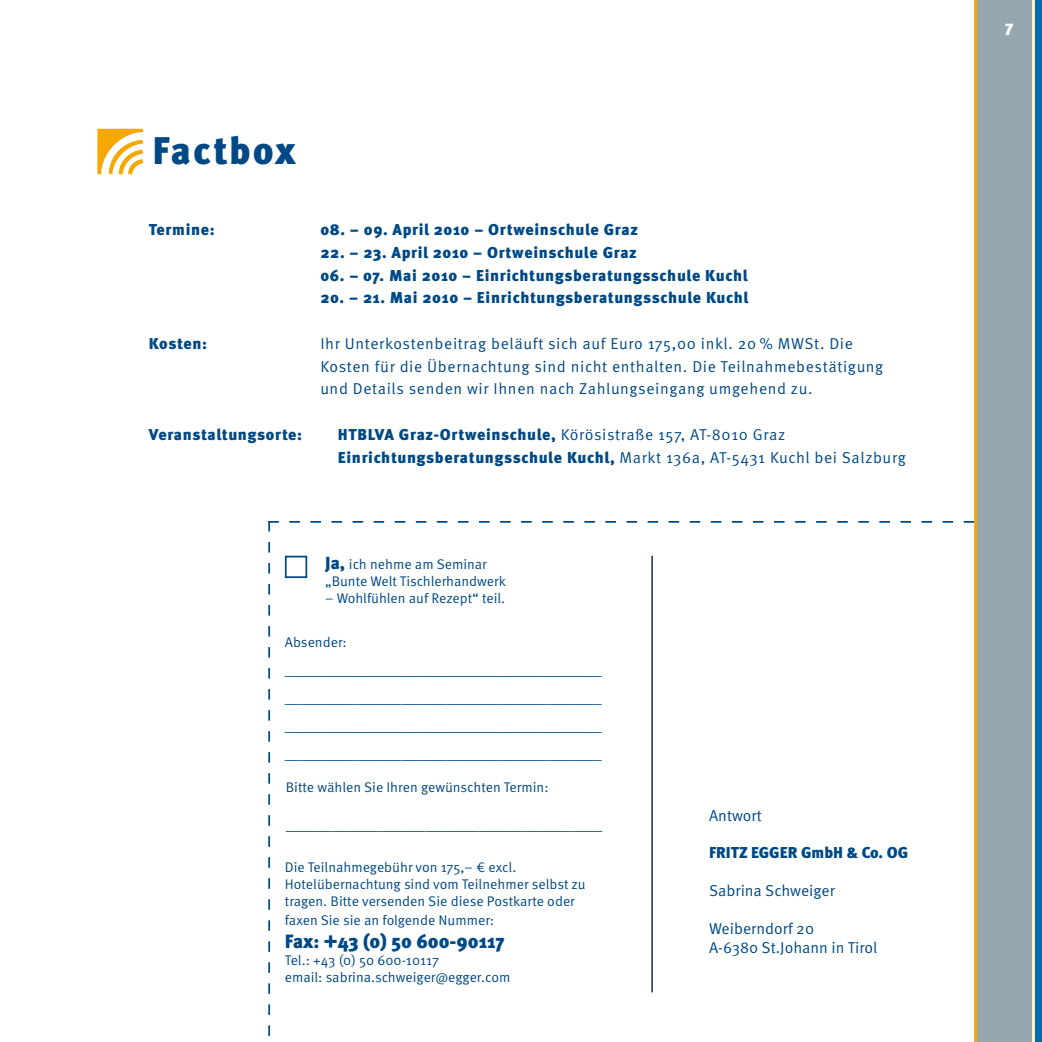
<style>
.page{position:relative;width:1042px;height:1042px;background:#fff}
.page>*{position:absolute;margin:0;border:0;box-sizing:border-box;transform-origin:0 0}
.t1{font:900 38.5px "Meta Pro";letter-spacing:.04em;color:#004985}
.t2{font:900 19.25px "Meta Pro";color:#004985}
.t3{font:15.75px/22.8px "Meta Pro";letter-spacing:.035em;color:#004985}
.t4{font:900 15.75px "Meta Pro";letter-spacing:.035em;color:#004985}
.t5{font:15.75px/18.9px "Meta Pro";color:#004985}
.t6{font:900 15.75px "Meta Pro";color:#fff;scale:1.12 1}
.t7{font:14px/16.8px "Meta Pro";color:#004985}
.s1{font-weight:900}
.s2{font-weight:900;font-size:17.5px}
</style>
<div class="page">
<svg style="left:268px;top:521px;width:706px;height:515px"></svg>
<div style="left:285px;top:556px;width:22px;height:22px;border:2px solid #004985"></div>
<hr style="left:651px;top:556px;width:2px;height:436px;background:#3d4877">
<div style="left:284px;top:777px;width:317px;height:69px;background:#fff"></div>
<div style="left:975px;top:0;width:67px;height:1042px;background:linear-gradient(to bottom,#94a7b0,#94a7b0)"></div>
<hr style="left:974px;top:0;width:2px;height:1042px;background:#f6a800">
<div style="left:1033px;top:0;width:9px;height:1042px;background:#006ab2"></div>
<hr style="left:1032px;top:0;width:2px;height:1042px;background:#f9f1cc">
<svg style="left:97px;top:129px;width:46px;height:46px"></svg>
<h1 class="t1" style="left:153px;top:126px;width:144px">Factbox</h1>
<p class="t4" style="left:149px;top:220px;width:67px">Termine:</p>
<p class="t4" style="left:320px;top:220px;width:319px">08. – 09. April 2010 – Ortweinschule Graz</p>
<p class="t4" style="left:320px;top:243px;width:318px">22. – 23. April 2010 – Ortweinschule Graz</p>
<p class="t4" style="left:320px;top:265px;width:429px">06. – 07. Mai 2010 – Einrichtungsberatungsschule Kuchl</p>
<p class="t4" style="left:320px;top:288px;width:429px">20. – 21. Mai 2010 – Einrichtungsberatungsschule Kuchl</p>
<p class="t4" style="left:149px;top:334px;width:60px">Kosten:</p>
<p class="t3" style="left:320px;top:332px;width:564px">Ihr U nterkostenbeitrag beläuft sich auf Euro 175,00 inkl. 20 % MWSt. Die<br>Kosten für die Übernachtung sind nicht enthalten. Die Teilnahmebestätigung und Details senden wir Ihnen nach Zahlungseingang umgehend zu.</p>
<p class="t4" style="left:149px;top:425px;width:155px">Veranstaltungsorte:</p>
<p class="t3" style="left:338px;top:423px;width:569px"><span class="s1">HTBLVA Graz-Ortweinschule,</span> Körösistraße 157, AT-8010 Graz<br><span class="s1">Einrichtungsberatungsschule Kuchl,</span> Markt 136a, AT-5431 Kuchl bei Salzburg</p>
<p class="t7" style="left:325px;top:556px;width:182px"><span class="s2">Ja,</span> ich nehme am Seminar „Bunte Welt Tischlerhandwerk</p>
<p class="t7" style="left:325px;top:590px;width:181px">– Wohlfühlen auf Rezept“ teil.</p>
<p class="t7" style="left:285px;top:634px;width:63px">Absender:</p>
<p class="t3" style="left:285px;top:656px;width:318px;line-height:28px;text-align:justify">_________________________________________ _________________________________________ _________________________________________ _________________________________________</p>
<p class="t7" style="left:286px;top:779px;width:264px">Bitte wählen Sie Ihren gewünschten Termin:</p>
<p class="t3" style="left:286px;top:813px;width:318px">_________________________________________</p>
<p class="t7" style="left:285px;top:859px;width:302px">Die Teilnahmegebühr von 175,– € excl.<br>Hotelübernachtung sind vom Teilnehmer selbst zu tragen. Bitte versenden Sie diese Postkarte oder</p>
<p class="t7" style="left:285px;top:912px;width:211px">faxen Sie sie an folgende Nummer:</p>
<p class="t2" style="left:285px;top:929px;width:221px">Fax: +43 (0) 50 600-90117</p>
<p class="t7" style="left:285px;top:951px;width:227px">Tel.: +43 (0) 50 600-10117<br>email: sabrina.schweiger@egger.com</p>
<p class="t3" style="left:709px;top:804px;width:54px">Antwort</p>
<p class="t4" style="left:709px;top:843px;width:52px">FRITZ EGGE</p>
<p class="t4" style="left:788px;top:843px;width:121px">R GmbH &amp; Co. OG</p>
<p class="t5" style="left:709px;top:881px;width:127px">Sabrina Schweiger</p>
<p class="t5" style="left:709px;top:919px;width:170px">Weiberndorf 20<br>A-6380 St.Johann in Tirol</p>
<p class="t6" style="left:1005px;top:16px;width:9px">7</p>
</div>
